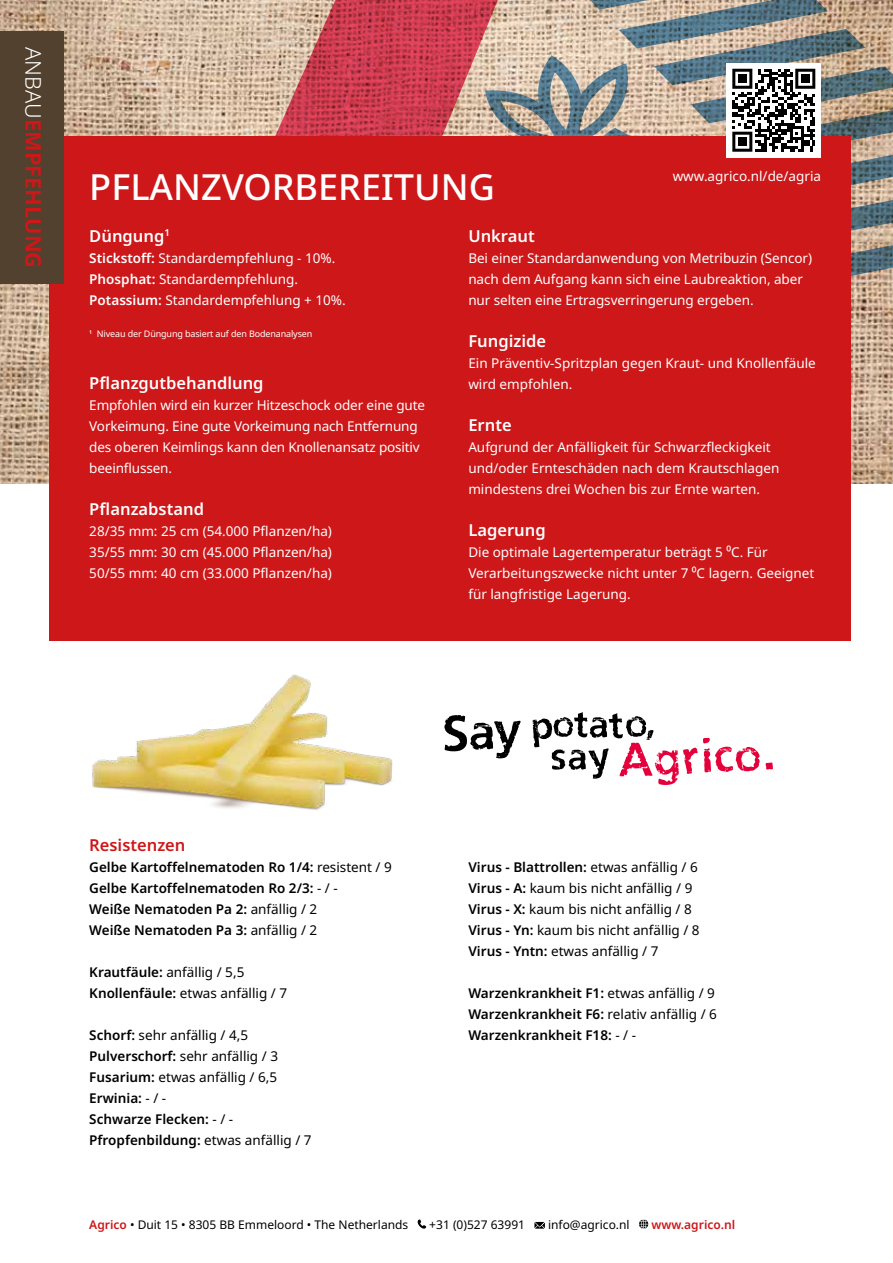
<style>
.page{position:relative;width:893px;height:1263px;background:#fff}
.page>*{position:absolute;margin:0;border:0;box-sizing:border-box;transform-origin:0 0}
.t1{font:500 36px "Noto Sans";color:#fff}
.t2{font:700 21.75px "Noto Sans";color:#cd1719}
.t3{font:600 16.5px "Noto Sans";color:#fff}
.t4{font:600 16.5px "Noto Sans";color:#cd1719}
.t5{font:13.5px/21px "Noto Sans";color:#fff}
.t6{font:600 13.5px/21px "Noto Sans";color:#000}
.t7{font:13.5px/21px "Noto Sans";color:#000}
.t8{font:12px "Noto Sans";color:#000}
.t9{font:600 12px "Noto Sans";color:#cd1719}
.t10{font:9px "Noto Sans";letter-spacing:-.015em;color:#fff}
.s1{font-weight:300;color:#fff}
.s2{font-weight:600}
.s3{font-weight:400}
.s4{font-weight:600;color:#cd1719}
</style>
<div class="page">
<img style="left:0;top:0;width:893px;height:483px">
<svg style="left:562px;top:55px;width:19px;height:81px;background:#909b9d"></svg>
<svg style="left:154px;top:0;width:408px;height:136px;background:#cb8682"></svg>
<div style="left:49px;top:136px;width:801px;height:504px;background:#cd1719"></div>
<svg style="left:418px;top:1219px;width:8px;height:10px"></svg>
<svg style="left:534px;top:1222px;width:11px;height:7px"></svg>
<svg style="left:639px;top:1219px;width:9px;height:9px"></svg>
<div style="left:0;top:32px;width:64px;height:252px;background:#51412e"></div>
<svg style="left:581px;top:0;width:312px;height:299px"></svg>
<div style="left:738px;top:74px;width:9px;height:9px;background:#000"></div>
<div style="left:801px;top:74px;width:9px;height:9px;background:#000"></div>
<div style="left:738px;top:137px;width:9px;height:9px;background:#000"></div>
<svg style="left:766px;top:762px;width:7px;height:8px"></svg>
<svg style="left:444px;top:715px;width:77px;height:43px"></svg>
<svg style="left:532px;top:712px;width:228px;height:73px"></svg>
<img style="left:92px;top:674px;width:301px;height:136px">
<h2 class="t2" style="left:49px;top:47px;width:222px;rotate:90deg"><span class="s1">ANBAU</span>EMPFEHLUNG</h2>
<h1 class="t1" style="left:89px;top:161px;width:407px">PFLANZVORBEREITUNG</h1>
<p class="t5" style="left:673px;top:166px;width:150px">www.agrico.nl/de/agria</p>
<p class="t3" style="left:89px;top:224px;width:82px">Düngung<sup>1</sup></p>
<p class="t5" style="left:89px;top:247px;width:258px"><span class="s2">Stickstoff:</span> Standardempfehlung - 10%.<br><span class="s2">Phosphat:</span> Standardempfehlung.<br><span class="s2">Potassium:</span> Standardempfehlung + 10%.</p>
<p class="t10" style="left:89px;top:327px;width:225px"><sup>1</sup> Niveau der Düngung basiert auf den Bodenanalysen</p>
<p class="t3" style="left:89px;top:371px;width:176px">Pflanzgutbehandlung</p>
<p class="t5" style="left:89px;top:394px;width:337px">Empfohlen wird ein kurzer Hitzeschock oder eine gute Vorkeimung. Eine gute Vorkeimung nach Entfernung des oberen Keimlings kann den Knollenansatz positiv beeinflussen.</p>
<p class="t3" style="left:89px;top:497px;width:116px">Pflanzabstand</p>
<p class="t5" style="left:89px;top:520px;width:244px;text-align:justify">28/35 mm: 25 cm (54.000 Pflanzen/ha)<br>35/55 mm: 30 cm (45.000 Pflanzen/ha)<br>50/55 mm: 40 cm (33.000 Pflanzen/ha)</p>
<p class="t3" style="left:468px;top:224px;width:68px">Unkraut</p>
<p class="t5" style="left:468px;top:247px;width:345px">Bei einer Standardanwendung von Metribuzin (Sencor) nach dem Aufgang kann sich eine Laubreaktion, aber nur selten eine Ertragsverringerung ergeben.</p>
<p class="t3" style="left:468px;top:329px;width:79px">Fungizide</p>
<p class="t5" style="left:468px;top:352px;width:349px">Ein Präventiv-Spritzplan gegen Kraut- und Knollenfäule wird empfohlen.</p>
<p class="t3" style="left:468px;top:413px;width:45px">Ernte</p>
<p class="t5" style="left:468px;top:436px;width:313px">Aufgrund der Anfälligkeit für Schwarzfleckigkeit und/oder Ernteschäden nach dem Krautschlagen mindestens drei Wochen bis zur Ernte warten.</p>
<p class="t3" style="left:468px;top:518px;width:79px">Lagerung</p>
<p class="t5" style="left:468px;top:541px;width:347px">Die optimale Lagertemperatur beträgt 5 ⁰C. Für<br>Verarbeitungszwecke nicht unter 7 ⁰C lagern. Geeignet für langfristige Lagerung.</p>
<p class="t4" style="left:89px;top:833px;width:98px">Resistenzen</p>
<p class="t6" style="left:89px;top:856px;width:304px">Gelbe Kartoffelnematoden Ro 1/4: <span class="s3">resistent / 9<br></span>Gelbe Kartoffelnematoden Ro 2/3: <span class="s3">- / -<br></span>Weiße Nematoden Pa 2: <span class="s3">anfällig / 2<br></span>Weiße Nematoden Pa 3: <span class="s3">anfällig / 2</span></p>
<p class="t7" style="left:89px;top:961px;width:199px"><span class="s2">Krautfäule:</span> anfällig / 5,5<br><span class="s2">Knollenfäule:</span> etwas anfällig / 7</p>
<p class="t6" style="left:89px;top:1024px;width:224px">Schorf: <span class="s3">sehr anfällig / 4,5<br></span>Pulverschorf: <span class="s3">sehr anfällig / 3<br></span>Fusarium: <span class="s3">etwas anfällig / 6,5<br></span>Erwinia: <span class="s3">- / -<br></span>Schwarze Flecken: <span class="s3">- / -<br></span>Pfropfenbildung: <span class="s3">etwas anfällig / 7</span></p>
<p class="t7" style="left:468px;top:856px;width:233px"><span class="s2">Virus - Blattrollen:</span> etwas anfällig / 6<br><span class="s2">Virus - A:</span> kaum bis nicht anfällig / 9<br><span class="s2">Virus - X:</span> kaum bis nicht anfällig / 8<br><span class="s2">Virus - Yn:</span> kaum bis nicht anfällig / 8<br><span class="s2">Virus - Yntn:</span> etwas anfällig / 7</p>
<p class="t6" style="left:468px;top:983px;width:250px">Warzenkrankheit F1: <span class="s3">etwas anfällig / 9<br></span>Warzenkrankheit F6: <span class="s3">relativ anfällig / 6<br></span>Warzenkrankheit F18: <span class="s3">- / -</span></p>
<p class="t8" style="left:89px;top:1216px;width:320px"><span class="s4">Agrico</span> • Duit 15 • 8305 BB Emmeloord • The Netherlands</p>
<p class="t8" style="left:429px;top:1216px;width:97px">+31 (0)527 63991</p>
<p class="t8" style="left:548px;top:1216px;width:83px">info@agrico.nl</p>
<p class="t9" style="left:651px;top:1216px;width:85px">www.agrico.nl</p>
</div>
